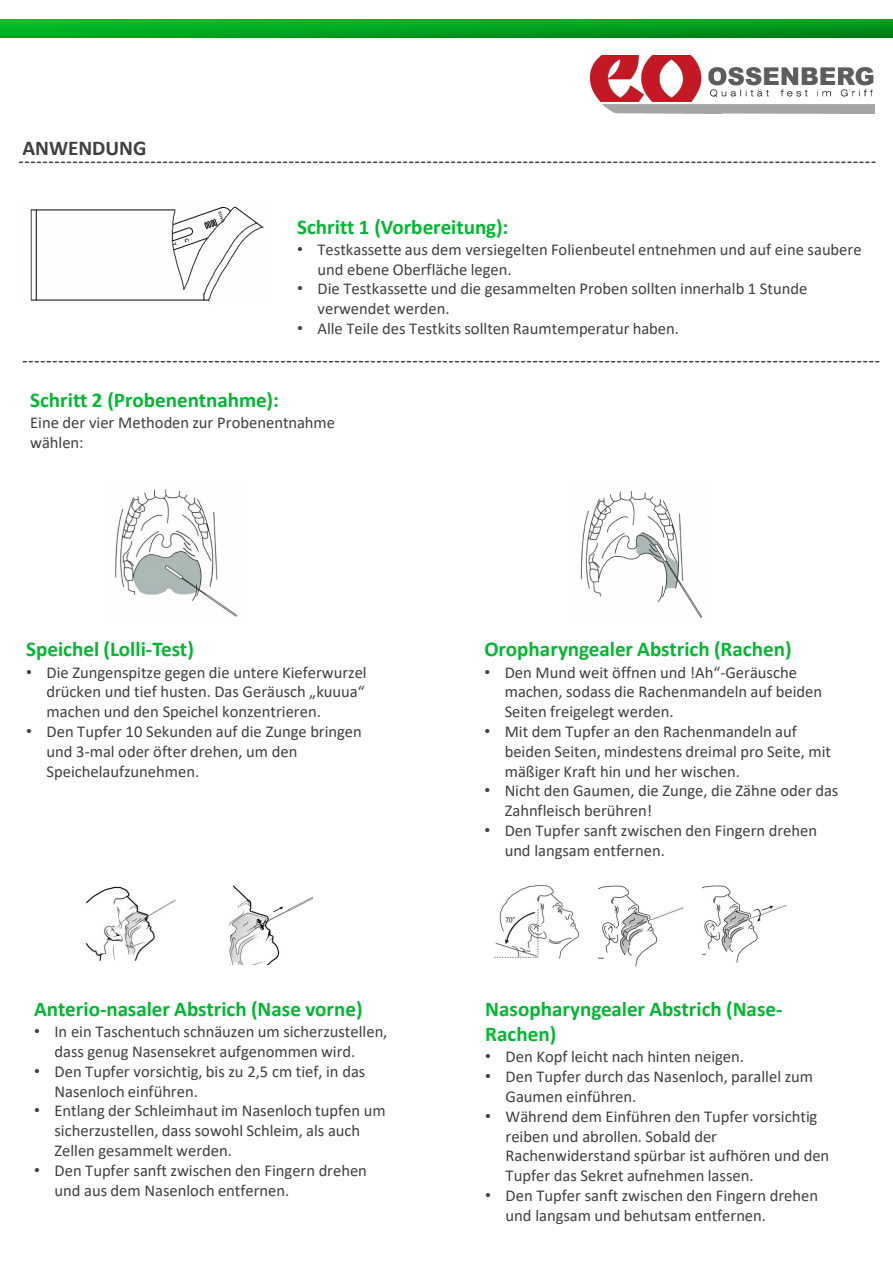
<style>
.page{position:relative;width:893px;height:1264px;background:#fff}
.page>*{position:absolute;margin:0;border:0;box-sizing:border-box;transform-origin:0 0}
.t1{font:700 21px/25.2px "Calibri";color:#00b830}
.t2{font:700 21px "Calibri";color:#404040}
.t3{font:16.5px/19.8px "Calibri";color:#404040}
.s1{font-family:"Arial"}
</style>
<div class="page">
<svg style="left:0;top:19px;width:892px;height:18px;background:#00a420"></svg>
<img style="left:590px;top:55px;width:284px;height:59px">
<svg style="left:19px;top:161px;width:857px;height:2px"></svg>
<img style="left:30px;top:206px;width:234px;height:95px">
<img style="left:115px;top:489px;width:123px;height:128px">
<img style="left:85px;top:886px;width:91px;height:74px">
<img style="left:229px;top:885px;width:83px;height:78px">
<img style="left:494px;top:885px;width:85px;height:74px">
<img style="left:598px;top:885px;width:85px;height:82px">
<img style="left:702px;top:885px;width:84px;height:77px">
<img style="left:580px;top:490px;width:123px;height:128px">
<svg style="left:23px;top:361px;width:857px;height:1px"></svg>
<p class="t2" style="left:22px;top:133px;width:126px">ANWENDUNG</p>
<p class="t1" style="left:297px;top:214px;width:213px">Schritt 1 (Vorbereitung):</p>
<p class="t3" style="left:317px;top:239px;width:545px;text-indent:-20px"><span class="s1">•</span> Testkassette aus dem versiegelten Folienbeutel entnehmen und auf eine saubere und ebene Oberfläche legen.</p>
<p class="t3" style="left:317px;top:278px;width:491px;text-indent:-20px"><span class="s1">•</span> Die Testkassette und die gesammelten Proben sollten innerhalb 1 Stunde verwendet werden.</p>
<p class="t3" style="left:297px;top:318px;width:383px"><span class="s1">•</span> Alle Teile des Testkits sollten Raumtemperatur haben.</p>
<p class="t1" style="left:30px;top:387px;width:250px">Schritt 2 (Probenentnahme):</p>
<p class="t3" style="left:30px;top:412px;width:306px">Eine der vier Methoden zur Probenentnahme wählen:</p>
<p class="t1" style="left:26px;top:636px;width:169px">Speichel (Lolli-Test)</p>
<p class="t3" style="left:46px;top:661px;width:322px;text-indent:-20px"><span class="s1">•</span> Die Zungenspitze gegen die untere Kieferwurzel drücken und tief husten. Das Geräusch „kuuua“ machen und den Speichel konzentrieren.</p>
<p class="t3" style="left:46px;top:721px;width:317px;text-indent:-20px"><span class="s1">•</span> Den Tupfer 10 Sekunden auf die Zunge bringen und 3-mal oder öfter drehen, um den<br>Speichelaufzunehmen.</p>
<p class="t1" style="left:34px;top:996px;width:330px">Anterio-nasaler Abstrich (Nase vorne)</p>
<p class="t3" style="left:54px;top:1021px;width:334px;text-indent:-20px"><span class="s1">•</span> In ein Taschentuch schnäuzen um sicherzustellen, dass genug Nasensekret aufgenommen wird.</p>
<p class="t3" style="left:54px;top:1060px;width:312px;text-indent:-20px"><span class="s1">•</span> Den Tupfer vorsichtig, bis zu 2,5 cm tief, in das<br>Nasenloch einführen.</p>
<p class="t3" style="left:54px;top:1100px;width:332px;text-indent:-20px"><span class="s1">•</span> Entlang der Schleimhaut im Nasenloch tupfen um sicherzustellen, dass sowohl Schleim, als auch<br>Zellen gesammelt werden.</p>
<p class="t3" style="left:54px;top:1159px;width:314px;text-indent:-20px"><span class="s1">•</span> Den Tupfer sanft zwischen den Fingern drehen und aus dem Nasenloch entfernen.</p>
<p class="t1" style="left:484px;top:636px;width:309px">Oropharyngealer Abstrich (Rachen)</p>
<p class="t3" style="left:504px;top:661px;width:319px;text-indent:-20px"><span class="s1">•</span> Den Mund weit öffnen und !Ah“-Geräusche machen, sodass die Rachenmandeln auf beiden<br>Seiten freigelegt werden.</p>
<p class="t3" style="left:504px;top:721px;width:328px;text-indent:-20px"><span class="s1">•</span> Mit dem Tupfer an den Rachenmandeln auf beiden Seiten, mindestens dreimal pro Seite, mit mäßiger Kraft hin und her wischen.</p>
<p class="t3" style="left:504px;top:780px;width:335px;text-indent:-20px"><span class="s1">•</span> Nicht den Gaumen, die Zunge, die Zähne oder das<br>Zahnfleisch berühren!</p>
<p class="t3" style="left:504px;top:820px;width:314px;text-indent:-20px"><span class="s1">•</span> Den Tupfer sanft zwischen den Fingern drehen und langsam entfernen.</p>
<p class="t1" style="left:485px;top:996px;width:299px">Nasopharyngealer Abstrich (Nase-<br>Rachen)</p>
<p class="t3" style="left:485px;top:1046px;width:260px"><span class="s1">•</span> Den Kopf leicht nach hinten neigen.</p>
<p class="t3" style="left:505px;top:1066px;width:309px;text-indent:-20px"><span class="s1">•</span> Den Tupfer durch das Nasenloch, parallel zum<br>Gaumen einführen.</p>
<p class="t3" style="left:505px;top:1105px;width:325px;text-indent:-20px"><span class="s1">•</span> Während dem Einführen den Tupfer vorsichtig reiben und abrollen. Sobald der Rachenwiderstand spürbar ist aufhören und den Tupfer das Sekret aufnehmen lassen.</p>
<p class="t3" style="left:505px;top:1184px;width:314px;text-indent:-20px"><span class="s1">•</span> Den Tupfer sanft zwischen den Fingern drehen und langsam und behutsam entfernen.</p>
</div>
